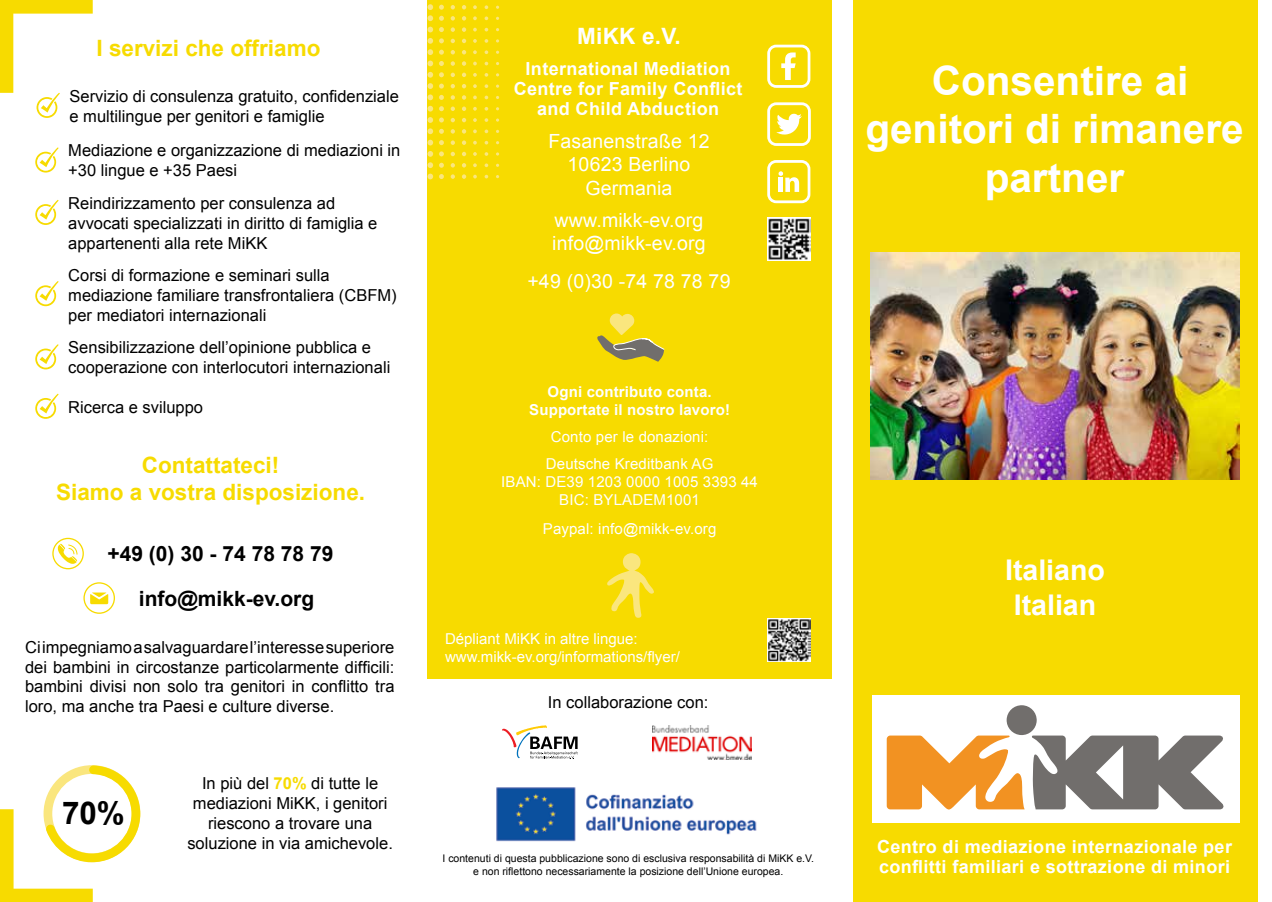
<style>
.page{position:relative;width:1272px;height:902px;background:#fff}
.page>*{position:absolute;margin:0;border:0;box-sizing:border-box;transform-origin:0 0}
.t1{font:700 40.5px/48.6px "Arial";color:#fff;text-align:center}
.t2{font:700 31.35px "Arial";color:#000}
.t3{font:700 28.5px/34.2px "Arial";color:#fff;text-align:center}
.t4{font:700 22.5px/27px "Arial";color:#f7db00;text-align:center}
.t5{font:700 22.5px "Arial";color:#fff}
.t6{font:700 21px/44.4px "Arial";color:#000;text-align:center}
.t7{font:19.5px/23.4px "Arial";letter-spacing:.01em;color:#fff;text-align:center}
.t8{font:700 18px/19.8px "Arial";letter-spacing:.02em;color:#fff}
.t9{font:16.5px/19.8px "Arial";color:#000}
.t10{font:15px/18px "Arial";letter-spacing:.01em;color:#fff;text-align:center}
.t11{font:700 15px/18px "Arial";letter-spacing:.01em;color:#fff;text-align:center}
.t12{font:10.5px/12.6px "Arial";color:#000;text-align:center}
.s1{font-weight:700;color:#f7db00}
</style>
<div class="page">
<div style="left:853px;top:0;width:403px;height:901px;background:#f7db00"></div>
<div style="left:427px;top:0;width:404px;height:678px;background:#f7db00"></div>
<img style="left:870px;top:252px;width:369px;height:227px">
<img style="left:652px;top:725px;width:99px;height:34px">
<svg style="left:502px;top:725px;width:75px;height:34px"></svg>
<div style="left:872px;top:695px;width:367px;height:127px;background:#fff"></div>
<svg style="left:886px;top:735px;width:138px;height:74px"></svg>
<svg style="left:1032px;top:735px;width:192px;height:74px"></svg>
<div style="left:1006px;top:705px;width:30px;height:30px;background:#716e6c;border-radius:50%"></div>
<svg style="left:0;top:0;width:93px;height:118px"></svg>
<svg style="left:35px;top:147px;width:24px;height:25px"></svg>
<svg style="left:35px;top:200px;width:24px;height:25px"></svg>
<svg style="left:35px;top:281px;width:24px;height:25px"></svg>
<svg style="left:35px;top:344px;width:24px;height:25px"></svg>
<svg style="left:35px;top:393px;width:24px;height:26px"></svg>
<svg style="left:52px;top:537px;width:32px;height:32px"></svg>
<svg style="left:83px;top:582px;width:32px;height:31px"></svg>
<svg style="left:0;top:765px;width:140px;height:136px"></svg>
<svg style="left:607px;top:553px;width:47px;height:65px"></svg>
<img style="left:496px;top:787px;width:261px;height:55px">
<img style="left:767px;top:618px;width:43px;height:43px">
<svg style="left:473px;top:175px;width:4px;height:3px"></svg>
<svg style="left:484px;top:175px;width:4px;height:3px"></svg>
<svg style="left:462px;top:174px;width:4px;height:5px"></svg>
<svg style="left:450px;top:174px;width:5px;height:5px"></svg>
<svg style="left:439px;top:174px;width:5px;height:5px"></svg>
<svg style="left:427px;top:174px;width:6px;height:5px"></svg>
<svg style="left:484px;top:163px;width:4px;height:4px"></svg>
<svg style="left:473px;top:163px;width:4px;height:4px"></svg>
<svg style="left:462px;top:163px;width:4px;height:4px"></svg>
<svg style="left:450px;top:163px;width:5px;height:4px"></svg>
<svg style="left:439px;top:163px;width:5px;height:5px"></svg>
<svg style="left:496px;top:152px;width:3px;height:4px"></svg>
<svg style="left:484px;top:152px;width:4px;height:4px"></svg>
<svg style="left:473px;top:152px;width:4px;height:4px"></svg>
<svg style="left:462px;top:152px;width:4px;height:4px"></svg>
<svg style="left:450px;top:152px;width:5px;height:4px"></svg>
<svg style="left:439px;top:151px;width:5px;height:5px"></svg>
<svg style="left:427px;top:151px;width:6px;height:17px"></svg>
<svg style="left:473px;top:141px;width:4px;height:3px"></svg>
<svg style="left:462px;top:140px;width:4px;height:5px"></svg>
<svg style="left:450px;top:140px;width:5px;height:5px"></svg>
<svg style="left:439px;top:140px;width:5px;height:5px"></svg>
<svg style="left:427px;top:140px;width:6px;height:5px"></svg>
<svg style="left:484px;top:129px;width:4px;height:4px"></svg>
<svg style="left:473px;top:129px;width:4px;height:4px"></svg>
<svg style="left:462px;top:129px;width:4px;height:5px"></svg>
<svg style="left:450px;top:129px;width:5px;height:5px"></svg>
<svg style="left:439px;top:129px;width:5px;height:5px"></svg>
<svg style="left:496px;top:118px;width:3px;height:4px"></svg>
<svg style="left:484px;top:118px;width:4px;height:4px"></svg>
<svg style="left:473px;top:118px;width:4px;height:4px"></svg>
<svg style="left:462px;top:118px;width:4px;height:4px"></svg>
<svg style="left:450px;top:118px;width:5px;height:4px"></svg>
<svg style="left:439px;top:117px;width:5px;height:5px"></svg>
<svg style="left:484px;top:107px;width:4px;height:4px"></svg>
<svg style="left:473px;top:107px;width:4px;height:4px"></svg>
<svg style="left:462px;top:106px;width:4px;height:5px"></svg>
<svg style="left:450px;top:106px;width:5px;height:5px"></svg>
<svg style="left:439px;top:106px;width:5px;height:5px"></svg>
<svg style="left:427px;top:106px;width:6px;height:28px"></svg>
<svg style="left:484px;top:96px;width:4px;height:3px"></svg>
<svg style="left:473px;top:95px;width:4px;height:4px"></svg>
<svg style="left:462px;top:95px;width:4px;height:5px"></svg>
<svg style="left:450px;top:95px;width:5px;height:5px"></svg>
<svg style="left:439px;top:95px;width:5px;height:5px"></svg>
<svg style="left:484px;top:84px;width:4px;height:4px"></svg>
<svg style="left:473px;top:84px;width:4px;height:4px"></svg>
<svg style="left:462px;top:84px;width:4px;height:4px"></svg>
<svg style="left:450px;top:84px;width:5px;height:4px"></svg>
<svg style="left:439px;top:84px;width:5px;height:5px"></svg>
<svg style="left:484px;top:73px;width:4px;height:4px"></svg>
<svg style="left:473px;top:73px;width:4px;height:4px"></svg>
<svg style="left:462px;top:73px;width:4px;height:4px"></svg>
<svg style="left:450px;top:73px;width:5px;height:4px"></svg>
<svg style="left:439px;top:72px;width:5px;height:5px"></svg>
<svg style="left:427px;top:72px;width:6px;height:28px"></svg>
<svg style="left:484px;top:62px;width:4px;height:3px"></svg>
<svg style="left:473px;top:62px;width:4px;height:3px"></svg>
<svg style="left:462px;top:61px;width:4px;height:5px"></svg>
<svg style="left:450px;top:61px;width:5px;height:5px"></svg>
<svg style="left:439px;top:61px;width:5px;height:5px"></svg>
<svg style="left:427px;top:61px;width:6px;height:5px"></svg>
<svg style="left:484px;top:50px;width:4px;height:4px"></svg>
<svg style="left:473px;top:50px;width:4px;height:4px"></svg>
<svg style="left:462px;top:50px;width:4px;height:4px"></svg>
<svg style="left:450px;top:50px;width:5px;height:4px"></svg>
<svg style="left:439px;top:50px;width:5px;height:5px"></svg>
<svg style="left:496px;top:39px;width:3px;height:4px"></svg>
<svg style="left:484px;top:39px;width:4px;height:4px"></svg>
<svg style="left:473px;top:39px;width:4px;height:4px"></svg>
<svg style="left:462px;top:39px;width:4px;height:4px"></svg>
<svg style="left:450px;top:39px;width:5px;height:4px"></svg>
<svg style="left:439px;top:38px;width:5px;height:5px"></svg>
<svg style="left:427px;top:38px;width:6px;height:17px"></svg>
<svg style="left:473px;top:28px;width:4px;height:4px"></svg>
<svg style="left:462px;top:27px;width:4px;height:5px"></svg>
<svg style="left:450px;top:27px;width:5px;height:5px"></svg>
<svg style="left:439px;top:27px;width:5px;height:5px"></svg>
<svg style="left:427px;top:27px;width:6px;height:5px"></svg>
<svg style="left:484px;top:16px;width:4px;height:4px"></svg>
<svg style="left:473px;top:16px;width:4px;height:4px"></svg>
<svg style="left:462px;top:16px;width:4px;height:5px"></svg>
<svg style="left:450px;top:16px;width:5px;height:5px"></svg>
<svg style="left:439px;top:16px;width:5px;height:5px"></svg>
<svg style="left:484px;top:5px;width:4px;height:4px"></svg>
<svg style="left:473px;top:5px;width:4px;height:4px"></svg>
<svg style="left:462px;top:5px;width:4px;height:4px"></svg>
<svg style="left:450px;top:5px;width:5px;height:4px"></svg>
<svg style="left:439px;top:5px;width:5px;height:5px"></svg>
<svg style="left:427px;top:4px;width:6px;height:17px"></svg>
<svg style="left:778px;top:171px;width:21px;height:21px"></svg>
<div style="left:767px;top:160px;width:43px;height:43px;border:3px solid #fff;border-radius:8px"></div>
<div style="left:767px;top:45px;width:43px;height:43px;border:3px solid #fff;border-radius:8px"></div>
<svg style="left:781px;top:52px;width:14px;height:28px"></svg>
<svg style="left:776px;top:113px;width:25px;height:22px"></svg>
<div style="left:767px;top:102px;width:43px;height:44px;border:3px solid #fff;border-radius:8px"></div>
<img style="left:767px;top:218px;width:43px;height:43px">
<svg style="left:597px;top:313px;width:68px;height:49px"></svg>
<h3 class="t4" style="left:96px;top:35px;width:225px">I servizi che offriamo</h3>
<p class="t9" style="left:70px;top:86px;width:331px">Servizio di consulenza gratuito, confidenziale e multilingue per genitori e famiglie</p>
<p class="t9" style="left:68px;top:141px;width:333px">Mediazione e organizzazione di mediazioni in +30 lingue e +35 Paesi</p>
<p class="t9" style="left:68px;top:193px;width:311px">Reindirizzamento per consulenza ad avvocati specializzati in diritto di famiglia e appartenenti alla rete MiKK</p>
<p class="t9" style="left:68px;top:265px;width:330px">Corsi di formazione e seminari sulla mediazione familiare transfrontaliera (CBFM) per mediatori internazionali</p>
<p class="t9" style="left:68px;top:338px;width:323px">Sensibilizzazione dell’opinione pubblica e cooperazione con interlocutori internazionali</p>
<p class="t9" style="left:68px;top:397px;width:136px">Ricerca e sviluppo</p>
<h3 class="t4" style="left:56px;top:452px;width:310px">Contattateci!<br>Siamo a vostra disposizione.</h3>
<p class="t6" style="left:107px;top:532px;width:227px">+49 (0) 30 - 74 78 78 79 info@mikk-ev.org</p>
<p class="t9" style="left:25px;top:637px;width:371px;text-align:justify">Ci impegniamo a salvaguardare l’interesse superiore dei bambini in circostanze particolarmente difficili: bambini divisi non solo tra genitori in conflitto tra loro, ma anche tra Paesi e culture diverse.</p>
<h2 class="t2" style="left:62px;top:791px;width:64px">70%</h2>
<p class="t9" style="left:187px;top:773px;width:207px;text-align:center">In più del <span class="s1">70%</span> di tutte le mediazioni MiKK, i genitori riescono a trovare una soluzione in via amichevole.</p>
<h3 class="t5" style="left:577px;top:21px;width:105px">MiKK e.V.</h3>
<p class="t8" style="left:513px;top:59px;width:230px;text-align:center">International Mediation<br>Centre for Family Conflict and Child Abduction</p>
<p class="t7" style="left:548px;top:129px;width:163px">Fasanenstraße 12<br>10623 Berlino<br>Germania</p>
<p class="t7" style="left:552px;top:209px;width:155px;text-align:left">www.mikk-ev.org info@mikk-ev.org</p>
<p class="t7" style="left:527px;top:269px;width:205px">+49 (0)30 -74 78 78 79</p>
<p class="t11" style="left:529px;top:383px;width:202px">Ogni contributo conta.<br>Supportate il nostro lavoro!</p>
<p class="t10" style="left:546px;top:423px;width:169px;line-height:27px">Conto per le donazioni:<br>Deutsche Kreditbank AG</p>
<p class="t10" style="left:501px;top:473px;width:258px">IBAN: DE39 1203 0000 1005 3393 44<br>BIC: BYLADEM1001</p>
<p class="t10" style="left:543px;top:520px;width:175px">Paypal: info@mikk-ev.org</p>
<p class="t10" style="left:445px;top:629px;width:236px;text-align:left">Dépliant MiKK in altre lingue: www.mikk-ev.org/informations/flyer/</p>
<p class="t9" style="left:548px;top:692px;width:162px">In collaborazione con:</p>
<p class="t12" style="left:442px;top:852px;width:373px">I contenuti di questa pubblicazione sono di esclusiva responsabilità di MiKK e.V. e non riflettono necessariamente la posizione dell’Unione europea.</p>
<h1 class="t1" style="left:865px;top:58px;width:380px">Consentire ai genitori di rimanere partner</h1>
<h3 class="t3" style="left:1005px;top:554px;width:101px">Italiano<br>Italian</h3>
<p class="t8" style="left:877px;top:837px;width:356px">Centro di mediazione internazionale per conflitti familiari e sottrazione di minori</p>
</div>
